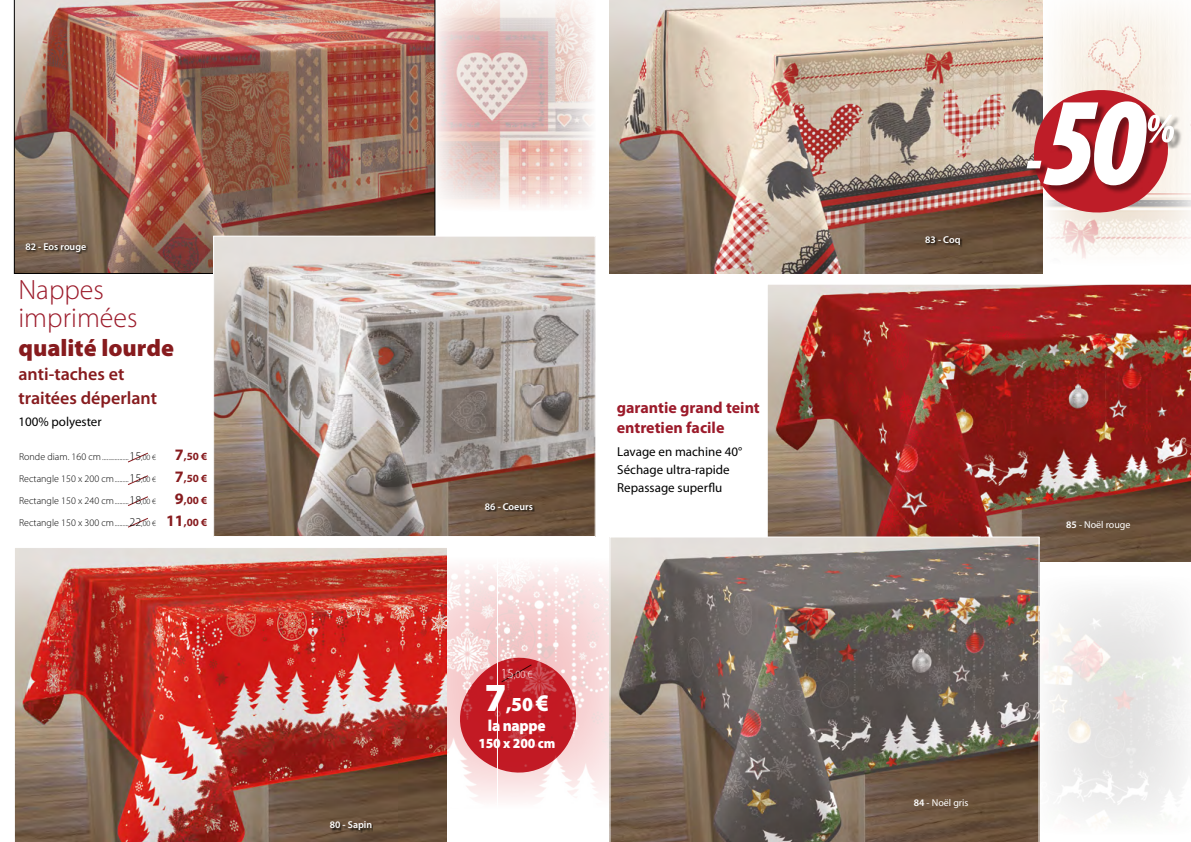
<style>
.page{position:relative;width:1191px;height:842px;background:#fff}
.page>*{position:absolute;margin:0;border:0;box-sizing:border-box;transform-origin:0 0}
.t1{font:300 28px/28px "Myriad Pro";color:#9c1b2b}
.t2{font:900 24px "Myriad Pro";color:#871b1e}
.t3{font:900 20px "Myriad Pro";color:#fff;scale:.95 1}
.t4{font:600 18px/24px "Myriad Pro";color:#871b1e}
.t5{font:700 16px/20px "Myriad Pro";color:#9c1b2b}
.t6{font:900 16px "Myriad Pro";letter-spacing:-.02em;color:#fff;scale:.95 1}
.t7{font:900 14px "Myriad Pro";letter-spacing:-.01em;color:#fff;scale:.95 1}
.t8{font:13px/18px "Myriad Pro";color:#000}
.t9{font:300 11px "Myriad Pro";color:#fff;scale:.95 1}
.t10{font:300 10px "Myriad Pro";color:#000}
.t11{font:600 10px "Myriad Pro";color:#fff}
.t12{font:10px "Myriad Pro";color:#fff}
.t13{font:300 9px "Myriad Pro";color:#000}
.s1{font-size:10px}
.s2{font-size:12px}
.s3{font-size:8px}
.s4{font-weight:700;font-size:16px;color:#871b1e}
.s5{font-weight:700;font-size:11px;color:#871b1e}
.s6{font-size:9px}
.s7{font-size:14px}
.s8{font-size:40px}
.s9{font-size:24px}
.s10{font-weight:600}
</style>
<div class="page">
<img style="left:1048px;top:6px;width:143px;height:253px">
<img style="left:498px;top:566px;width:111px;height:234px">
<img style="left:435px;top:0;width:158px;height:212px">
<img style="left:14px;top:0;width:421px;height:274px">
<svg style="left:128px;top:452px;width:20px;height:11px"></svg>
<svg style="left:128px;top:475px;width:20px;height:10px"></svg>
<svg style="left:128px;top:496px;width:20px;height:10px"></svg>
<svg style="left:128px;top:518px;width:20px;height:10px"></svg>
<img style="left:609px;top:0;width:433px;height:274px">
<img style="left:14px;top:548px;width:483px;height:294px">
<div style="left:26px;top:243px;width:62px;height:11px;background:#000;opacity:.75"></div>
<div style="left:926px;top:236px;width:36px;height:11px;background:#000;opacity:.75"></div>
<img style="left:215px;top:238px;width:378px;height:297px">
<div style="left:213px;top:236px;width:382px;height:301px;border:1px solid #fff"></div>
<img style="left:767px;top:284px;width:424px;height:279px">
<img style="left:609px;top:536px;width:430px;height:306px">
<div style="left:485px;top:503px;width:49px;height:9px;background:#000;opacity:.75"></div>
<div style="left:330px;top:821px;width:43px;height:12px;background:#000;opacity:.75"></div>
<svg style="left:1003px;top:70px;width:188px;height:167px"></svg>
<p class="t11" style="left:26px;top:240px;width:62px">82 - Eos rouge</p>
<h1 class="t1" style="left:18px;top:276px;width:121px">Nappes imprimées</h1>
<h2 class="t2" style="left:18px;top:332px;width:157px">qualité lourde</h2>
<h3 class="t4" style="left:18px;top:362px;width:140px">anti-taches et traitées déperlant</h3>
<h3 class="t8" style="left:18px;top:413px;width:85px">100% polyester</h3>
<p class="t13" style="left:19px;top:451px;width:190px"><span class="s1">Ronde diam. 160 cm</span>.................<span class="s2">15</span><span class="s3">,00 €</span> <span class="s4">7</span><span class="s5">,50 €</span></p>
<p class="t10" style="left:19px;top:473px;width:190px">Rectangle 150 x 200 cm<span class="s6">.........</span><span class="s2">15</span><span class="s3">,00 €</span> <span class="s4">7</span><span class="s5">,50 €</span></p>
<p class="t10" style="left:19px;top:495px;width:190px">Rectangle 150 x 240 cm<span class="s6">.........</span><span class="s2">18</span><span class="s3">,00 €</span> <span class="s4">9</span><span class="s5">,00 €</span></p>
<p class="t10" style="left:19px;top:517px;width:190px">Rectangle 150 x 300 cm<span class="s6">.........</span><span class="s2">22</span><span class="s3">,00 €</span> <span class="s4">11</span><span class="s5">,00 €</span></p>
<p class="t11" style="left:330px;top:819px;width:44px">80 - Sapin</p>
<p class="t11" style="left:485px;top:500px;width:49px">86 - Coeurs</p>
<h3 class="t5" style="left:617px;top:398px;width:145px">garantie grand teint entretien facile</h3>
<h3 class="t8" style="left:617px;top:442px;width:126px">Lavage en machine 40°<br>Séchage ultra-rapide<br>Repassage superflu</h3>
<p class="t9" style="left:501px;top:668px;width:35px"><span class="s7">15</span>,00 €</p>
<h3 class="t3" style="left:485px;top:691px;width:69px"><span class="s8">7</span>,50 <span class="s9">€</span></h3>
<h3 class="t6" style="left:488px;top:715px;width:62px">la nappe</h3>
<h3 class="t7" style="left:478px;top:734px;width:83px">150 x 200 cm</h3>
<p class="t11" style="left:925px;top:233px;width:37px">83 - Coq</p>
<p class="t12" style="left:1066px;top:518px;width:66px"><span class="s10">85</span> - Noël rouge</p>
<p class="t12" style="left:913px;top:797px;width:56px"><span class="s10">84</span> - Noël gris</p>
</div>
